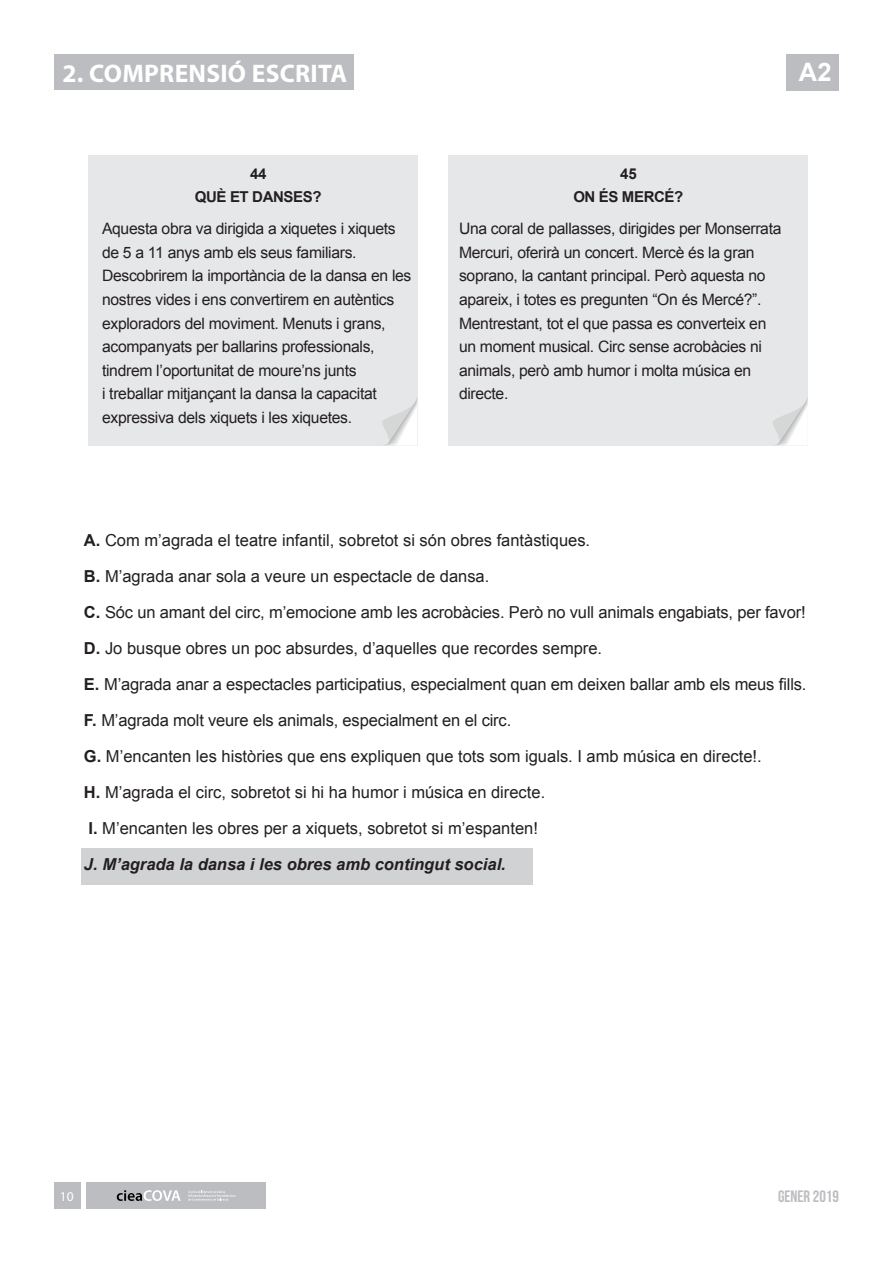
<style>
.page{position:relative;width:893px;height:1263px;background:#fff}
.page>*{position:absolute;margin:0;border:0;box-sizing:border-box;transform-origin:0 0}
.t1{font:700 25.5px "Myriad Pro";letter-spacing:.01em;color:#fff}
.t2{font:700 25.5px "Arial";color:#fff}
.V_F{font:16.5px "Arial";color:#231f20}
.V_F-2{font:italic 700 16.5px "Arial";color:#231f20}
.SUB_ENUNCIAT{font:700 16.5px "Bebas Neue";color:#bcbdc0}
.Text__11pt____22_pt{font:15.75px/23.5px "Arial";letter-spacing:-.02em;color:#231f20}
.Text__11pt____22_pt-2{font:700 15px "Arial";letter-spacing:-.025em;color:#231f20}
.t3{font:13.5px "Myriad Pro";color:#fff}
.s1{font-weight:700}
</style>
<div class="page">
<div style="left:54px;top:1182px;width:27px;height:27px;background:#bcbdc0"></div>
<div style="left:87px;top:1182px;width:179px;height:27px;background:#bcbdc0"></div>
<svg style="left:117px;top:1190px;width:64px;height:11px"></svg>
<svg style="left:188px;top:1190px;width:48px;height:10px"></svg>
<div style="left:81px;top:848px;width:451px;height:37px;background:#d1d2d4"></div>
<div style="left:787px;top:54px;width:52px;height:37px;background:#bcbdc0"></div>
<div style="left:54px;top:54px;width:300px;height:35px;background:#bcbdc0"></div>
<div style="left:89px;top:155px;width:329px;height:291px;background:#e6e7e9"></div>
<div style="left:448px;top:155px;width:360px;height:291px;background:#e6e7e9"></div>
<svg style="left:773px;top:397px;width:35px;height:49px"></svg>
<svg style="left:382px;top:398px;width:35px;height:48px"></svg>
<p class="t1" style="left:63px;top:57px;width:286px">2. COMPRENSIÓ ESCRITA</p>
<p class="t2" style="left:799px;top:56px;width:34px">A2</p>
<p class="Text__11pt____22_pt-2" style="left:250px;top:163px;width:18px">44</p>
<p class="Text__11pt____22_pt-2" style="left:195px;top:187px;width:128px">QUÈ ET DANSES?</p>
<p class="Text__11pt____22_pt" style="left:102px;top:217px;width:311px">Aquesta obra va dirigida a xiquetes i xiquets de 5 a 11 anys amb els seus familiars.<br>Descobrirem la importància de la dansa en les nostres vides i ens convertirem en autèntics exploradors del moviment. Menuts i grans, acompanyats per ballarins professionals, tindrem l’oportunitat de moure’ns junts<br>i treballar mitjançant la dansa la capacitat expressiva dels xiquets i les xiquetes.</p>
<p class="Text__11pt____22_pt-2" style="left:620px;top:163px;width:18px">45</p>
<p class="Text__11pt____22_pt-2" style="left:573px;top:187px;width:112px">ON ÉS MERCÉ?</p>
<p class="Text__11pt____22_pt" style="left:459px;top:217px;width:324px">Una coral de pallasses, dirigides per Monserrata Mercuri, oferirà un concert. Mercè és la gran soprano, la cantant principal. Però aquesta no apareix, i totes es pregunten “On és Mercé?”.<br>Mentrestant, tot el que passa es converteix en un moment musical. Circ sense acrobàcies ni animals, però amb humor i molta música en directe.</p>
<p class="V_F" style="left:84px;top:529px;width:508px"><span class="s1">A.</span> Com m’agrada el teatre infantil, sobretot si són obres fantàstiques.</p>
<p class="V_F" style="left:84px;top:565px;width:407px"><span class="s1">B.</span> M’agrada anar sola a veure un espectacle de dansa.</p>
<p class="V_F" style="left:84px;top:601px;width:723px"><span class="s1">C.</span> Sóc un amant del circ, m’emocione amb les acrobàcies. Però no vull animals engabiats, per favor!</p>
<p class="V_F" style="left:84px;top:637px;width:520px"><span class="s1">D.</span> Jo busque obres un poc absurdes, d’aquelles que recordes sempre.</p>
<p class="V_F" style="left:84px;top:673px;width:724px"><span class="s1">E.</span> M’agrada anar a espectacles participatius, especialment quan em deixen ballar amb els meus fills.</p>
<p class="V_F" style="left:84px;top:709px;width:429px"><span class="s1">F.</span> M’agrada molt veure els animals, especialment en el circ.</p>
<p class="V_F" style="left:84px;top:745px;width:679px"><span class="s1">G.</span> M’encanten les històries que ens expliquen que tots som iguals. I amb música en directe!.</p>
<p class="V_F" style="left:84px;top:781px;width:463px"><span class="s1">H.</span> M’agrada el circ, sobretot si hi ha humor i música en directe.</p>
<p class="V_F" style="left:89px;top:817px;width:451px"><span class="s1">I.</span> M’encanten les obres per a xiquets, sobretot si m’espanten!</p>
<p class="V_F-2" style="left:84px;top:853px;width:423px">J. M’agrada la dansa i les obres amb contingut social.</p>
<p class="t3" style="left:60px;top:1188px;width:15px">10</p>
<p class="SUB_ENUNCIAT" style="left:778px;top:1187px;width:62px">GENER 2019</p>
</div>
